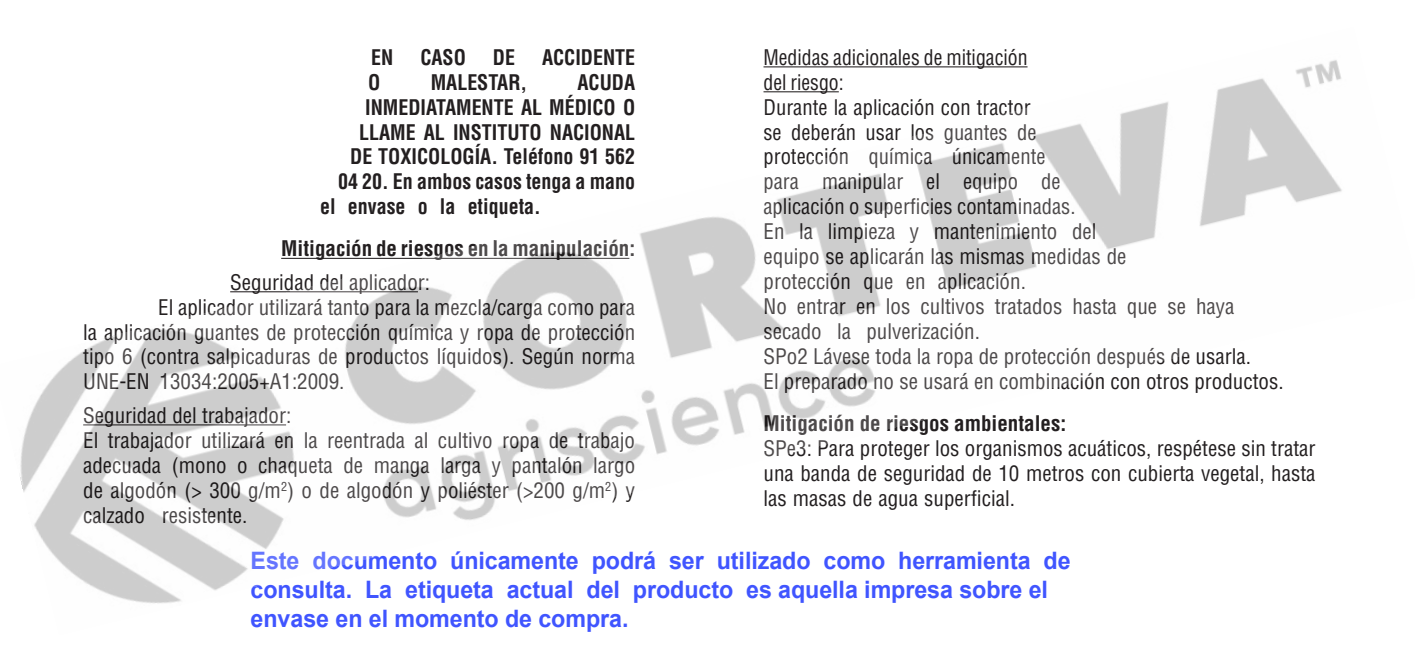
<style>
.page{position:relative;width:1415px;height:661px;background:#fff}
.page>*{position:absolute;margin:0;border:0;box-sizing:border-box;transform-origin:0 0}
.t1{font:700 24px/28.8px "Arial";letter-spacing:-.005em;color:#4055ff}
.t2{font:condensed 21px/24.9px "Helvetica LT Std";color:#231f20;text-align:justify}
.t3{font:700 condensed 21px "Helvetica LT Std";color:#231f20;scale:.95 1}
.t4{font:700 condensed 21px "Helvetica LT Std";color:#231f20}
.t5{font:condensed 21px/24.9px "Helvetica LT Std";color:#231f20;scale:.94 1}
</style>
<div class="page">
<img style="left:20px;top:60px;width:1322px;height:544px">
<p class="t3" style="left:371px;top:44px;width:25px">EN</p>
<p class="t3" style="left:420px;top:44px;width:49px">CASO</p>
<p class="t3" style="left:493px;top:44px;width:25px">DE</p>
<p class="t3" style="left:542px;top:44px;width:100px">ACCIDENTE</p>
<p class="t3" style="left:368px;top:69px;width:14px">O</p>
<p class="t3" style="left:431px;top:69px;width:103px">MALESTAR,</p>
<p class="t3" style="left:578px;top:69px;width:62px">ACUDA</p>
<p class="t3" style="left:365px;top:94px;width:286px">INMEDIATAMENTE AL MÉDICO O</p>
<p class="t3" style="left:359px;top:119px;width:292px">LLAME AL INSTITUTO NACIONAL</p>
<p class="t3" style="left:350px;top:144px;width:302px">DE TOXICOLOGÍA. Teléfono 91 562</p>
<p class="t3" style="left:338px;top:168px;width:314px">04 20. En ambos casos tenga a mano</p>
<p class="t3" style="left:320px;top:193px;width:234px">el envase o la etiqueta.</p>
<p class="t4" style="left:281px;top:235px;width:355px">Mitigación de riesgos en la manipulación:</p>
<p class="t2" style="left:230px;top:269px;width:202px">Seguridad del aplicador:</p>
<p class="t2" style="left:83px;top:294px;width:554px;text-indent:75px">El aplicador utilizará tanto para la mezcla/carga como para la aplicación guantes de protección química y ropa de protección tipo 6 (contra salpicaduras de productos líquidos). Según norma UNE-EN 13034:2005+A1:2009.</p>
<p class="t2" style="left:83px;top:402px;width:210px">Seguridad del trabajador:</p>
<p class="t2" style="left:83px;top:427px;width:554px">El trabajador utilizará en la reentrada al cultivo ropa de trabajo adecuada (mono o chaqueta de manga larga y pantalón largo de algodón (&gt; 300 g/m<sup>2</sup>) o de algodón y poliéster (&gt;200 g/m<sup>2</sup>) y calzado resistente.</p>
<p class="t5" style="left:763px;top:45px;width:282px">Medidas adicionales de mitigación del riesgo:</p>
<p class="t2" style="left:763px;top:94px;width:313px;text-align:left">Durante la aplicación con tractor<br>se deberán usar los guantes de protección química únicamente para manipular el equipo de aplicación o superficies contaminadas.</p>
<p class="t2" style="left:763px;top:219px;width:364px;text-align:left">En la limpieza y mantenimiento del equipo se aplicarán las mismas medidas de protección que en aplicación.</p>
<p class="t2" style="left:763px;top:294px;width:473px">No entrar en los cultivos tratados hasta que se haya secado la pulverización.</p>
<p class="t2" style="left:763px;top:343px;width:489px">SPo2 Lávese toda la ropa de protección después de usarla.</p>
<p class="t2" style="left:763px;top:368px;width:522px">El preparado no se usará en combinación con otros productos.</p>
<p class="t4" style="left:763px;top:410px;width:304px">Mitigación de riesgos ambientales:</p>
<p class="t2" style="left:763px;top:435px;width:554px">SPe3: Para proteger los organismos acuáticos, respétese sin tratar una banda de seguridad de 10 metros con cubierta vegetal, hasta las masas de agua superficial.</p>
<p class="t1" style="left:251px;top:546px;width:821px">Este documento únicamente podrá ser utilizado como herramienta de consulta. La etiqueta actual del producto es aquella impresa sobre el envase en el momento de compra.</p>
</div>
